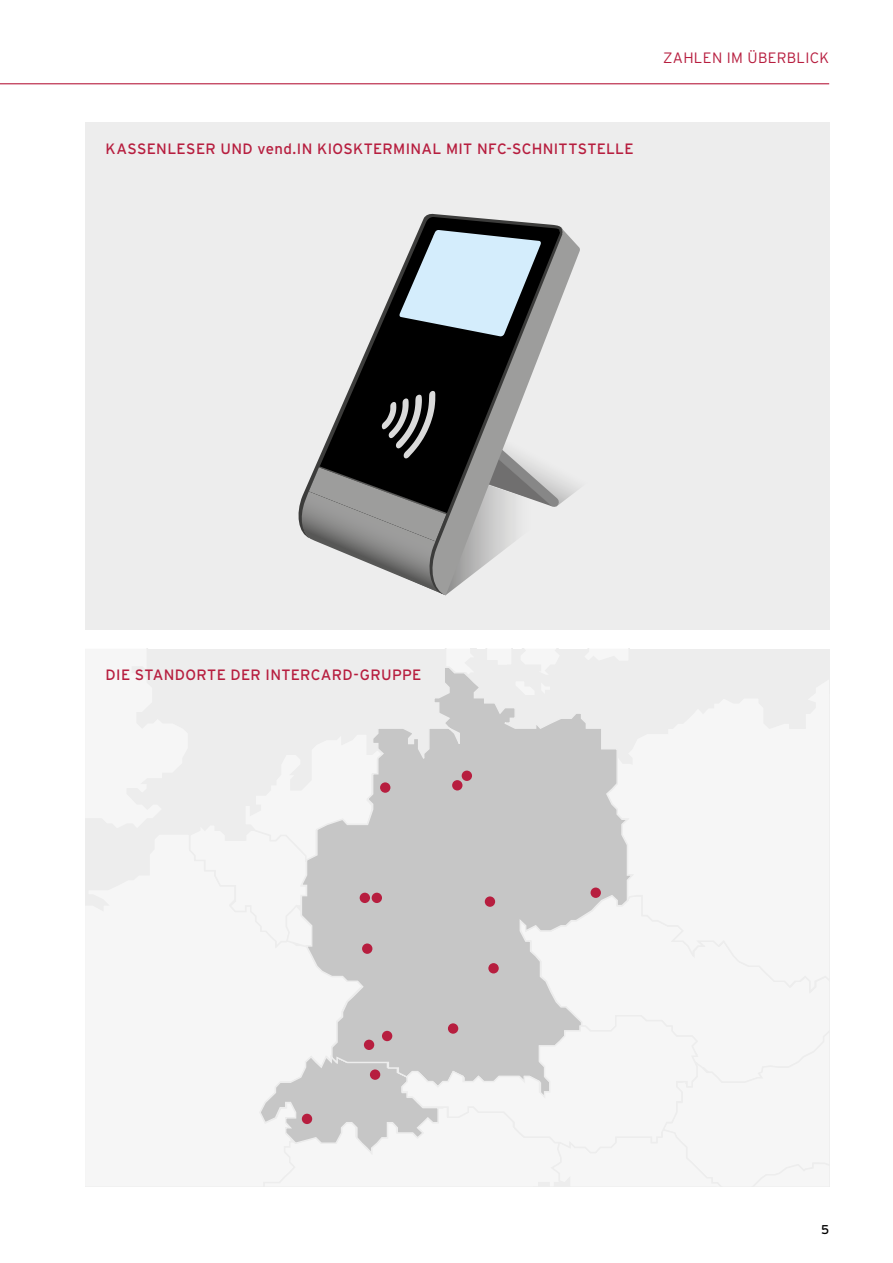
<style>
.page{position:relative;width:893px;height:1263px;background:#fff}
.page>*{position:absolute;margin:0;border:0;box-sizing:border-box;transform-origin:0 0}
.t1{font:15px "Interstate";letter-spacing:.02em;color:#b71e3f}
.t2{font:300 15px "Interstate";letter-spacing:.02em;color:#b71e3f}
.t3{font:12.75px "Interstate";color:#000}
</style>
<div class="page">
<svg style="left:85px;top:649px;width:299px;height:300px"></svg>
<div style="left:635px;top:740px;width:194px;height:254px;background:#f6f6f6"></div>
<svg style="left:398px;top:649px;width:431px;height:91px"></svg>
<svg style="left:299px;top:666px;width:336px;height:348px"></svg>
<svg style="left:259px;top:1014px;width:570px;height:172px"></svg>
<div style="left:382px;top:1031px;width:10px;height:10px;background:#b71e3f;border-radius:50%"></div>
<div style="left:448px;top:1023px;width:10px;height:11px;background:#b71e3f;border-radius:50%"></div>
<div style="left:488px;top:963px;width:11px;height:10px;background:#b71e3f;border-radius:50%"></div>
<div style="left:380px;top:782px;width:10px;height:11px;background:#b71e3f;border-radius:50%"></div>
<div style="left:462px;top:770px;width:10px;height:11px;background:#b71e3f;border-radius:50%"></div>
<div style="left:452px;top:780px;width:10px;height:10px;background:#b71e3f;border-radius:50%"></div>
<div style="left:360px;top:893px;width:10px;height:10px;background:#b71e3f;border-radius:50%"></div>
<div style="left:372px;top:893px;width:10px;height:10px;background:#b71e3f;border-radius:50%"></div>
<div style="left:364px;top:1040px;width:10px;height:10px;background:#b71e3f;border-radius:50%"></div>
<div style="left:302px;top:1114px;width:10px;height:10px;background:#b71e3f;border-radius:50%"></div>
<div style="left:370px;top:1069px;width:10px;height:11px;background:#b71e3f;border-radius:50%"></div>
<div style="left:591px;top:887px;width:10px;height:11px;background:#b71e3f;border-radius:50%"></div>
<div style="left:485px;top:896px;width:10px;height:11px;background:#b71e3f;border-radius:50%"></div>
<div style="left:362px;top:943px;width:10px;height:11px;background:#b71e3f;border-radius:50%"></div>
<hr style="left:0;top:83px;width:829px;height:1px;background:#b71e3f">
<div style="left:85px;top:122px;width:744px;height:507px;background:#ededed"></div>
<svg style="left:419px;top:217px;width:141px;height:12px"></svg>
<svg style="left:299px;top:229px;width:281px;height:366px"></svg>
<p class="t2" style="left:663px;top:50px;width:167px">ZAHLEN IM ÜBERBLICK</p>
<p class="t1" style="left:106px;top:140px;width:530px">KASSENLESER UND vend.IN KIOSKTERMINAL MIT NFC-SCHNITTSTELLE</p>
<p class="t1" style="left:106px;top:667px;width:317px">DIE STANDORTE DER INTERCARD-GRUPPE</p>
<p class="t3" style="left:821px;top:1222px;width:10px">5</p>
</div>
